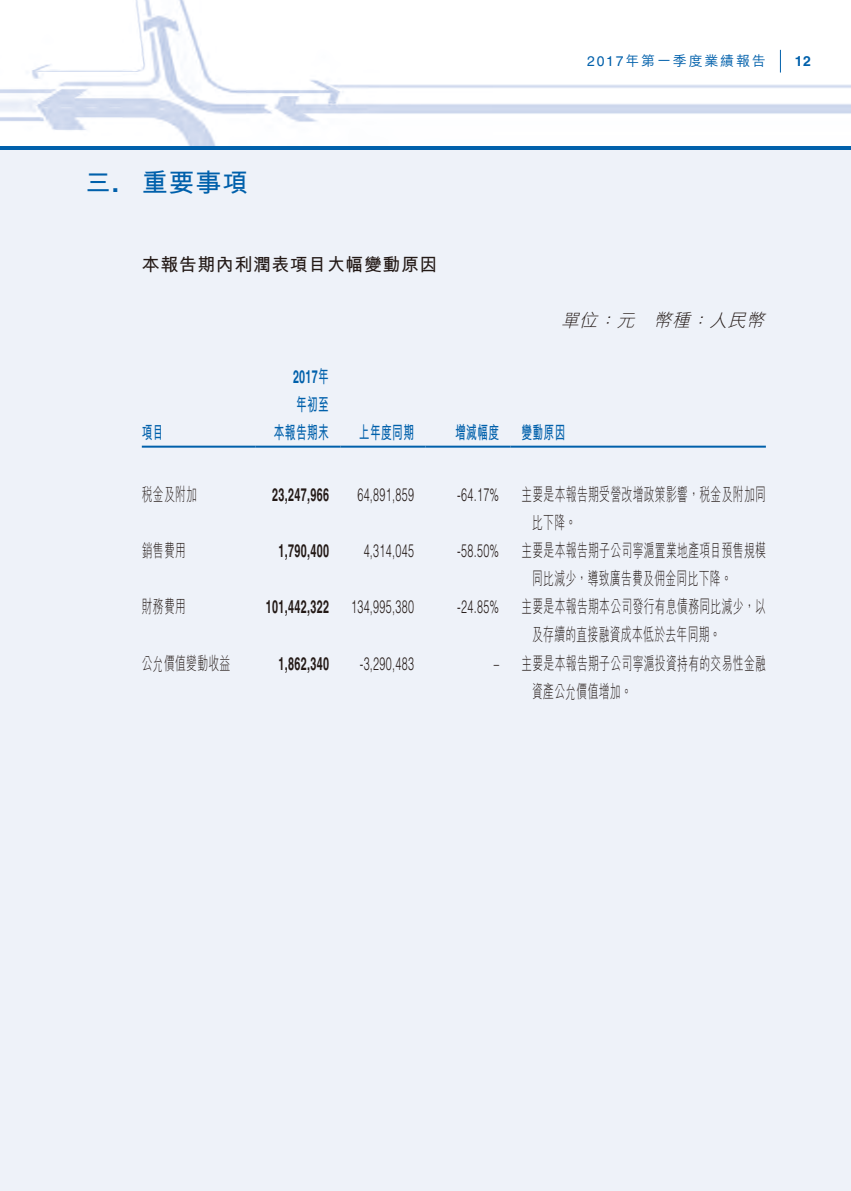
<style>
.page{position:relative;width:851px;height:1191px;background:#fff}
.page>*{position:absolute;margin:0;border:0;box-sizing:border-box;transform-origin:0 0}
.t1{font:700 26px "M Hei HK";color:#0060ab}
.t2{font:300 18px/28px "M Hei HK";letter-spacing:.03em;color:#231916;scale:.6 1}
.t3{font:300 18px "Helvetica LT Std";letter-spacing:.03em;color:#231916;scale:.6 1}
.t4{font:700 18px "Helvetica LT Std";letter-spacing:.03em;color:#231916;scale:.6 1}
.t5{font:700 18px "M Hei HK";letter-spacing:.03em;color:#0060ab;scale:.6 1}
.t6{font:700 18px "M Hei HK";letter-spacing:.03em;color:#231916}
.t7{font:italic 300 18px "M Hei HK";color:#231916}
.t8{font:700 18px "Helvetica LT Std";color:#0060ab;scale:.6 1}
.t9{font:500 14px "M Hei HK";letter-spacing:.13em;color:#0060ab}
.t10{font:700 14px "Helvetica LT Std";color:#0060ab}
.s1{font-family:"Helvetica LT Std";font-weight:400}
.s2{font-family:"Helvetica LT Std"}
.s3{font-family:"M Hei HK"}
</style>
<div class="page">
<img style="left:0;top:0;width:850px;height:146px">
<div style="left:0;top:146px;width:850px;height:6px;background:#0060ab"></div>
<svg style="left:780px;top:50px;width:1px;height:23px"></svg>
<div style="left:0;top:150px;width:850px;height:1041px;background:#eef2f9"></div>
<hr style="left:142px;top:445px;width:113px;height:2px;background:#0060ab">
<hr style="left:255px;top:445px;width:85px;height:2px;background:#0060ab">
<hr style="left:340px;top:445px;width:85px;height:2px;background:#0060ab">
<hr style="left:425px;top:445px;width:85px;height:2px;background:#0060ab">
<hr style="left:510px;top:445px;width:255px;height:2px;background:#0060ab">
<p class="t9" style="left:587px;top:51px;width:180px"><span class="s1">2017</span>年第一季度業績報告</p>
<p class="t10" style="left:794px;top:52px;width:17px">12</p>
<h1 class="t1" style="left:85px;top:163px;width:35px">三<span class="s2">.</span></h1>
<h1 class="t1" style="left:142px;top:163px;width:108px">重要事項</h1>
<p class="t6" style="left:142px;top:252px;width:297px">本報告期內利潤表項目大幅變動原因</p>
<p class="t7" style="left:561px;top:311px;width:43px">單位</p>
<p class="t7" style="left:616px;top:311px;width:24px">元</p>
<p class="t7" style="left:598px;top:311px;width:24px">：</p>
<p class="t7" style="left:653px;top:311px;width:43px">幣種</p>
<p class="t7" style="left:709px;top:311px;width:61px">人民幣</p>
<p class="t7" style="left:690px;top:311px;width:24px">：</p>
<p class="t8" style="left:293px;top:366px;width:62px">2017<span class="s3">年</span></p>
<p class="t5" style="left:296px;top:392px;width:57px">年初至</p>
<p class="t5" style="left:142px;top:420px;width:38px">項目</p>
<p class="t5" style="left:274px;top:420px;width:94px">本報告期末</p>
<p class="t5" style="left:359px;top:420px;width:94px">上年度同期</p>
<p class="t5" style="left:455px;top:420px;width:75px">增減幅度</p>
<p class="t5" style="left:521px;top:420px;width:75px">變動原因</p>
<p class="t2" style="left:142px;top:480px;width:94px">稅金及附加</p>
<p class="t4" style="left:272px;top:484px;width:96px">23,247,966</p>
<p class="t3" style="left:357px;top:484px;width:96px">64,891,859</p>
<p class="t3" style="left:457px;top:484px;width:72px">-64.17%</p>
<p class="t2" style="left:521px;top:480px;width:409px">主要是本報告期受營改增政策影響，稅金及附加同</p>
<p class="t2" style="left:142px;top:536px;width:75px">銷售費用</p>
<p class="t4" style="left:278px;top:540px;width:86px">1,790,400</p>
<p class="t3" style="left:363px;top:540px;width:86px">4,314,045</p>
<p class="t3" style="left:457px;top:540px;width:72px">-58.50%</p>
<p class="t2" style="left:521px;top:508px;width:409px;text-indent:11px">比下降。<br>主要是本報告期子公司寧滬置業地產項目預售規模</p>
<p class="t2" style="left:142px;top:592px;width:75px">財務費用</p>
<p class="t4" style="left:266px;top:596px;width:107px">101,442,322</p>
<p class="t3" style="left:351px;top:596px;width:107px">134,995,380</p>
<p class="t3" style="left:457px;top:596px;width:72px">-24.85%</p>
<p class="t2" style="left:521px;top:564px;width:409px;text-indent:11px">同比減少，導致廣告費及佣金同比下降。<br>主要是本報告期本公司發行有息債務同比減少，以</p>
<p class="t2" style="left:142px;top:648px;width:149px">公允價值變動收益</p>
<p class="t4" style="left:278px;top:652px;width:86px">1,862,340</p>
<p class="t3" style="left:360px;top:652px;width:92px">-3,290,483</p>
<p class="t3" style="left:493px;top:652px;width:11px">–</p>
<p class="t2" style="left:521px;top:620px;width:409px;text-indent:11px">及存續的直接融資成本低於去年同期。<br>主要是本報告期子公司寧滬投資持有的交易性金融</p>
<p class="t2" style="left:532px;top:676px;width:168px">資產公允價值增加。</p>
</div>
